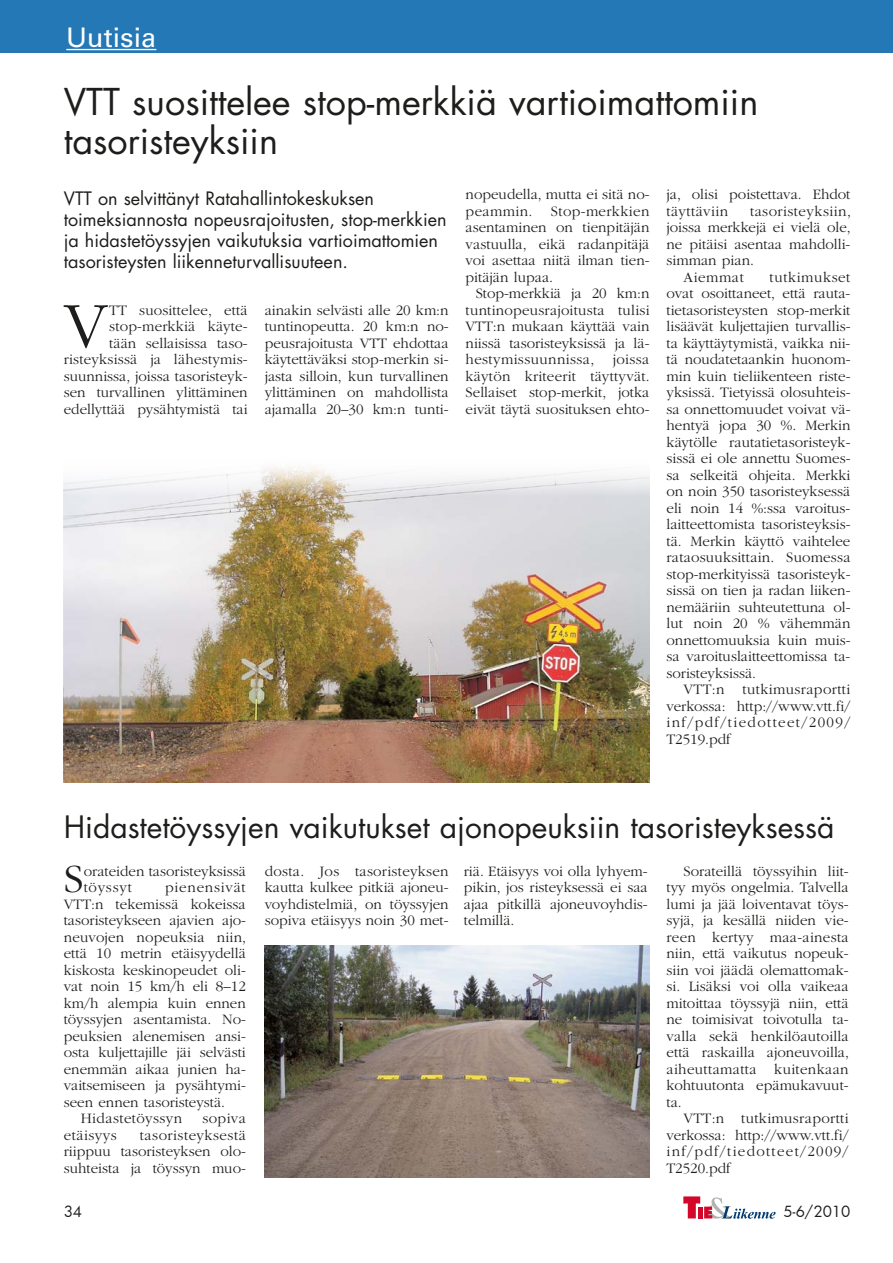
<style>
.page{position:relative;width:893px;height:1263px;background:#fff}
.page>*{position:absolute;margin:0;border:0;box-sizing:border-box;transform-origin:0 0}
.t1{font:300 67.95px "ITC Garamond Std";color:#1d1d1b}
.t2{font:300 41.55px "ITC Garamond Std";color:#1d1d1b}
.t3{font:36px/39px "Futura Std";color:#1d1d1b}
.t4{font:30px "Futura Std";color:#1d1d1b}
.t5{font:27px "Univers LT Std";color:#fff}
.t6{font:18px/21px "Futura Std";color:#1d1d1b}
.t7{font:300 15px/16.5px "ITC Garamond Std";color:#1d1d1b;text-align:justify}
.t8{font:300 15px "ITC Garamond Std";letter-spacing:.03em;color:#1d1d1b}
.t9{font:300 15px "ITC Garamond Std";letter-spacing:.025em;color:#1d1d1b}
.t10{font:300 15px "ITC Garamond Std";letter-spacing:.05em;color:#1d1d1b}
.t11{font:15px "Futura";color:#1d1d1b}
.t12{font:300 15px "ITC Garamond Std";letter-spacing:.035em;color:#1d1d1b}
</style>
<div class="page">
<svg style="left:683px;top:1196px;width:93px;height:23px"></svg>
<div style="left:0;top:0;width:893px;height:52px;background:#2478b6"></div>
<hr style="left:66px;top:49px;width:90px;height:1px;background:#fff">
<img style="left:265px;top:945px;width:384px;height:233px">
<img style="left:64px;top:467px;width:585px;height:315px">
<h3 class="t5" style="left:66px;top:21px;width:92px">Uutisia</h3>
<h3 class="t3" style="left:64px;top:82px;width:696px">VTT suosittelee stop-merkkiä vartioimattomiin tasoristeyksiin</h3>
<p class="t6" style="left:64px;top:188px;width:384px">VTT on selvittänyt Ratahallintokeskuksen toimeksiannosta nopeusrajoitusten, stop-merkkien ja hidastetöyssyjen vaikutuksia vartioimattomien tasoristeysten liikenneturvallisuuteen.</p>
<p class="t7" style="left:666px;top:186px;width:185px">ja, olisi poistettava. Ehdot täyttäviin</p>
<p class="t7" style="left:466px;top:186px;width:185px">nopeudella, mutta ei sitä no&shy;peammin. Stop-merkkien asentaminen on tienpitäjän vastuulla, eikä radanpitäjä voi asettaa niitä ilman tien&shy;pitäjän lupaa.</p>
<p class="t7" style="left:466px;top:285px;width:186px;text-indent:10px">Stop-merkkiä ja 20 km:n tuntinopeusrajoitusta tulisi VTT:n mukaan käyttää vain niissä tasoristeyksissä ja lä&shy;hestymissuunnissa, joissa käytön kriteerit täyttyvät.<br>Sellaiset stop-merkit, jotka eivät täytä suosituksen ehto-</p>
<p class="t8" style="left:750px;top:203px;width:102px">tasoristeyksiin,</p>
<p class="t7" style="left:666px;top:219px;width:186px">joissa merkkejä ei vielä ole,</p>
<p class="t7" style="left:666px;top:236px;width:185px">ne pitäisi asentaa mahdolli-</p>
<p class="t7" style="left:666px;top:252px;width:89px">simman pian.</p>
<p class="t12" style="left:684px;top:269px;width:62px">Aiemmat</p>
<p class="t7" style="left:666px;top:269px;width:185px;text-indent:103px">tutkimukset ovat osoittaneet, että rauta&shy;tietasoristeysten stop-merkit lisäävät kuljettajien turvallis&shy;ta käyttäytymistä, vaikka nii&shy;tä noudatetaankin huonom&shy;min kuin tieliikenteen riste&shy;yksissä. Tietyissä olosuhteis&shy;sa onnettomuudet voivat vä&shy;hentyä jopa 30 %. Merkin käytölle rautatietasoristeyk&shy;sissä ei ole annettu Suomes&shy;sa selkeitä ohjeita. Merkki on noin 350 tasoristeyksessä eli noin 14 %:ssa varoitus&shy;laitteettomista tasoristeyksis&shy;tä. Merkin käyttö vaihtelee rataosuuksittain. Suomessa stop-merkityissä tasoristeyk&shy;sissä on tien ja radan liiken&shy;nemääriin suhteutettuna ol&shy;lut noin 20 % vähemmän onnettomuuksia kuin muis&shy;sa varoituslaitteettomissa ta&shy;soristeyksissä.</p>
<p class="t7" style="left:666px;top:681px;width:185px;text-indent:17px">VTT:n tutkimusraportti verkossa: http://www.vtt.fi/ inf/pdf/tiedotteet/2009/ T2519.pdf</p>
<p class="t7" style="left:64px;top:302px;width:185px;text-align:right">TT suosittelee, että stop-merkkiä käyte-<br>tään sellaisissa taso&shy;risteyksissä ja lähestymis&shy;suunnissa, joissa tasoristeyk&shy;sen turvallinen ylittäminen edellyttää pysähtymistä tai</p>
<p class="t7" style="left:265px;top:302px;width:185px">ainakin selvästi alle 20 km:n tuntinopeutta. 20 km:n no&shy;peusrajoitusta VTT ehdottaa käytettäväksi stop-merkin si&shy;jasta silloin, kun turvallinen ylittäminen on mahdollista ajamalla 20–30 km:n tunti-</p>
<h1 class="t1" style="left:64px;top:290px;width:45px">V</h1>
<h3 class="t4" style="left:64px;top:808px;width:772px">Hidastetöyssyjen vaikutukset ajonopeuksiin tasoristeyksessä</h3>
<h2 class="t2" style="left:64px;top:857px;width:21px">S</h2>
<p class="t7" style="left:84px;top:863px;width:164px">orateiden tasoristeyksissä töyssyt</p>
<p class="t10" style="left:165px;top:879px;width:82px">pienensivät</p>
<p class="t7" style="left:64px;top:896px;width:184px">VTT:n tekemissä kokeissa</p>
<p class="t7" style="left:64px;top:912px;width:184px">tasoristeykseen ajavien ajo-</p>
<p class="t7" style="left:64px;top:929px;width:184px">neuvojen nopeuksia niin,</p>
<p class="t7" style="left:64px;top:945px;width:184px">että 10 metrin etäisyydellä</p>
<p class="t7" style="left:64px;top:962px;width:184px">kiskosta keskinopeudet oli-</p>
<p class="t7" style="left:64px;top:978px;width:184px">vat noin 15 km/h eli 8–12</p>
<p class="t7" style="left:64px;top:995px;width:184px">km/h alempia kuin ennen</p>
<p class="t7" style="left:64px;top:1011px;width:184px">töyssyjen asentamista. No-</p>
<p class="t7" style="left:64px;top:1028px;width:184px">peuksien alenemisen ansi-</p>
<p class="t7" style="left:64px;top:1044px;width:184px">osta kuljettajille jäi selvästi</p>
<p class="t7" style="left:64px;top:1061px;width:184px">enemmän aikaa junien ha-</p>
<p class="t7" style="left:64px;top:1077px;width:184px">vaitsemiseen ja pysähtymi-</p>
<p class="t7" style="left:64px;top:1094px;width:163px">seen ennen tasoristeystä.</p>
<p class="t9" style="left:81px;top:1110px;width:103px">Hidastetöyssyn</p>
<p class="t7" style="left:202px;top:1110px;width:45px">sopiva</p>
<p class="t8" style="left:64px;top:1127px;width:55px">etäisyys</p>
<p class="t7" style="left:64px;top:1127px;width:184px;text-indent:76px">tasoristeyksestä riippuu tasoristeyksen olo&shy;suhteista ja töyssyn muo-</p>
<p class="t7" style="left:265px;top:863px;width:185px">dosta. Jos tasoristeyksen kautta kulkee pitkiä ajoneu&shy;voyhdistelmiä, on töyssyjen sopiva etäisyys noin 30 met-</p>
<p class="t7" style="left:464px;top:863px;width:185px">riä. Etäisyys voi olla lyhyem&shy;pikin, jos risteyksessä ei saa ajaa pitkillä ajoneuvoyhdis&shy;telmillä.</p>
<p class="t7" style="left:666px;top:863px;width:184px;text-indent:17px">Sorateillä töyssyihin liit&shy;tyy myös ongelmia. Talvella lumi ja jää loiventavat töys&shy;syjä, ja kesällä niiden vie&shy;reen kertyy maa-ainesta niin, että vaikutus nopeuk&shy;siin voi jäädä olemattomak&shy;si. Lisäksi voi olla vaikeaa mitoittaa töyssyjä niin, että ne toimisivat toivotulla ta&shy;valla sekä henkilöautoilla että raskailla ajoneuvoilla, aiheuttamatta kuitenkaan kohtuutonta epämukavuut&shy;ta.</p>
<p class="t7" style="left:666px;top:1110px;width:184px;text-indent:17px">VTT:n tutkimusraportti verkossa: http://www.vtt.fi/ inf/pdf/tiedotteet/2009/ T2520.pdf</p>
<p class="t11" style="left:64px;top:1201px;width:20px">34</p>
<p class="t11" style="left:783px;top:1201px;width:69px">5-6/2010</p>
</div>
